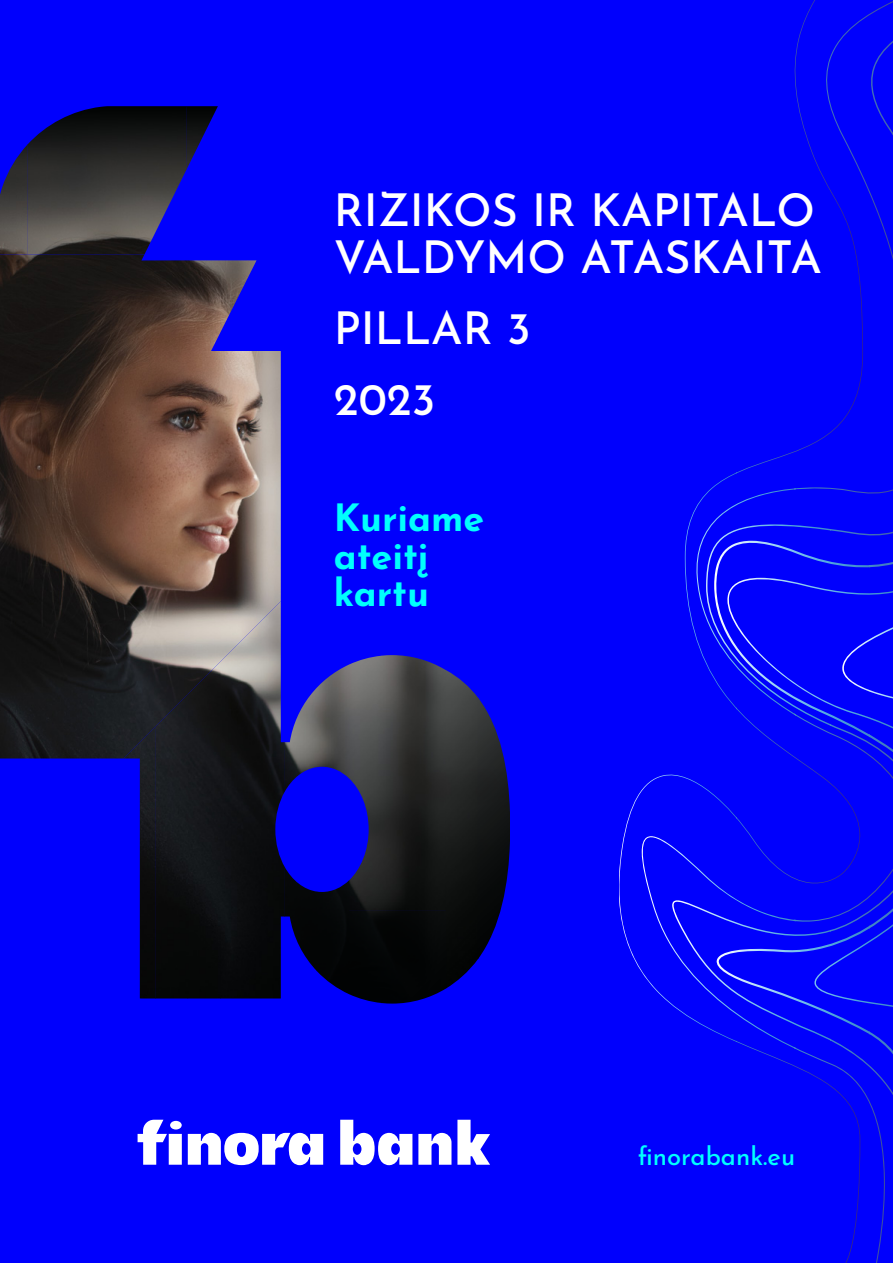
<style>
.page{position:relative;width:893px;height:1263px;background:#0000fd}
.page>*{position:absolute;margin:0;border:0;box-sizing:border-box;transform-origin:0 0}
.t1{font:500 45px/46.5px "Josefin Sans";color:#fff}
.t2{font:700 37.5px/37.5px "Josefin Sans";color:#00fffd}
.t3{font:500 25.5px "Josefin Sans";color:#00fffd}
</style>
<div class="page">
<svg style="left:418px;top:1133px;width:33px;height:32px"></svg>
<svg style="left:340px;top:1120px;width:72px;height:45px"></svg>
<svg style="left:138px;top:1120px;width:44px;height:45px"></svg>
<svg style="left:188px;top:1133px;width:135px;height:32px"></svg>
<svg style="left:457px;top:1120px;width:33px;height:45px"></svg>
<svg style="left:863px;top:1px;width:30px;height:1262px"></svg>
<svg style="left:619px;top:0;width:244px;height:1263px"></svg>
<img style="left:0;top:254px;width:281px;height:504px">
<img style="left:28px;top:106px;width:159px;height:148px">
<img style="left:186px;top:106px;width:32px;height:64px">
<img style="left:0;top:144px;width:28px;height:110px">
<img style="left:220px;top:601px;width:65px;height:397px">
<img style="left:188px;top:662px;width:32px;height:336px">
<img style="left:349px;top:655px;width:97px;height:348px">
<img style="left:285px;top:664px;width:64px;height:123px">
<img style="left:446px;top:670px;width:32px;height:319px">
<img style="left:155px;top:694px;width:33px;height:304px">
<img style="left:478px;top:698px;width:32px;height:261px">
<img style="left:124px;top:726px;width:32px;height:272px">
<img style="left:285px;top:867px;width:32px;height:104px">
<img style="left:317px;top:880px;width:32px;height:114px">
<p class="t1" style="left:334px;top:184px;width:490px">RIZIKOS IR KAPITALO<br>VALDYMO ATASKAITA</p>
<p class="t1" style="left:334px;top:289px;width:198px;line-height:70.9px">PILLAR 3<br>2023</p>
<p class="t2" style="left:334px;top:496px;width:152px">Kuriame ateitį kartu</p>
<p class="t3" style="left:638px;top:1137px;width:159px">finorabank.eu</p>
</div>
